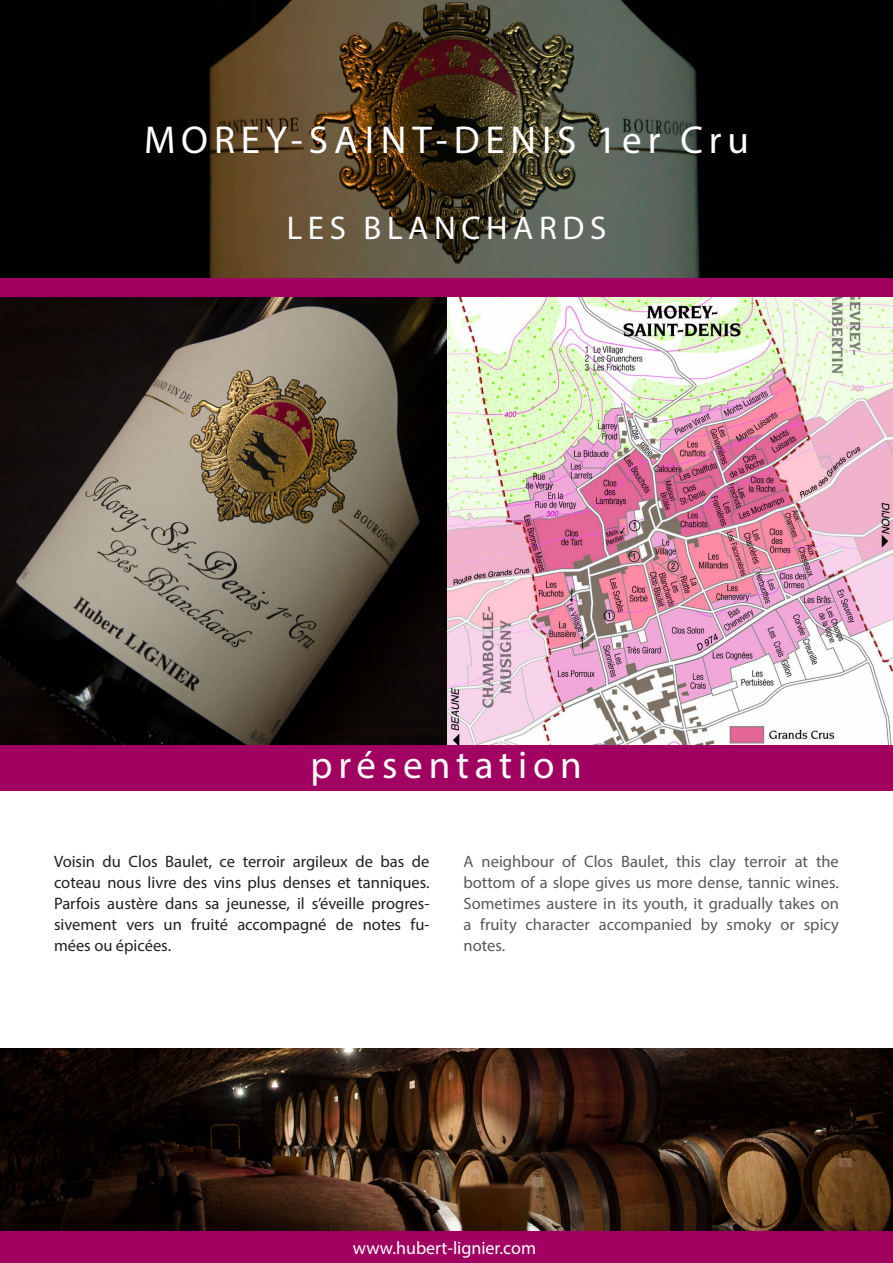
<style>
.page{position:relative;width:893px;height:1263px;background:#fff}
.page>*{position:absolute;margin:0;border:0;box-sizing:border-box;transform-origin:0 0}
.t1{font:39px "Myriad Pro";letter-spacing:.15em;color:#fff}
.t2{font:33px "Myriad Pro";letter-spacing:.17em;color:#fff}
.t3{font:18px "Myriad Pro";color:#fff}
.t4{font:16.5px/21px "Myriad Pro";color:#231f20;text-align:justify}
.t5{font:16.5px/21px "Myriad Pro";color:#57585a;text-align:justify}
</style>
<div class="page">
<div style="left:0;top:745px;width:893px;height:46px;background:#a10160"></div>
<div style="left:0;top:266px;width:893px;height:32px;background:#a10160"></div>
<img style="left:0;top:0;width:893px;height:277px">
<img style="left:0;top:298px;width:893px;height:447px">
<img style="left:0;top:1048px;width:893px;height:183px">
<div style="left:0;top:1231px;width:893px;height:32px;background:#a10160"></div>
<p class="t1" style="left:144px;top:115px;width:606px">MOREY-SAINT-DENIS 1er Cru</p>
<p class="t2" style="left:287px;top:208px;width:321px">LES BLANCHARDS</p>
<p class="t1" style="left:310px;top:741px;width:273px">présentation</p>
<p class="t4" style="left:54px;top:850px;width:377px">Voisin du Clos Baulet, ce terroir argileux de bas de coteau nous livre des vins plus denses et tanniques.<br>Parfois austère dans sa jeunesse, il s’éveille progres&shy;sivement vers un fruité accompagné de notes fu&shy;mées ou épicées.</p>
<p class="t5" style="left:463px;top:850px;width:377px">A neighbour of Clos Baulet, this clay terroir at the bottom of a slope gives us more dense, tannic wines.<br>Sometimes austere in its youth, it gradually takes on a fruity character accompanied by smoky or spicy notes.</p>
<p class="t3" style="left:353px;top:1237px;width:185px">www.hubert-lignier.com</p>
</div>
